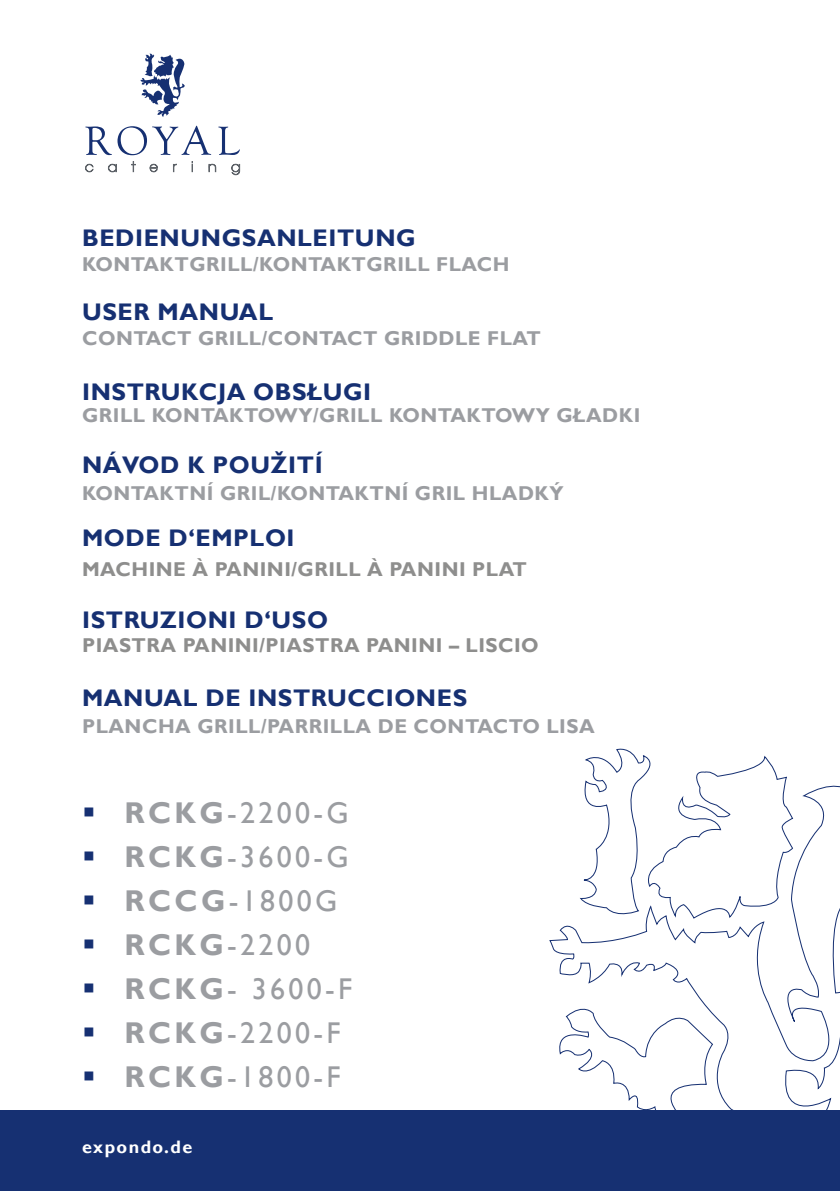
<style>
.page{position:relative;width:840px;height:1191px;background:#fff}
.page>*{position:absolute;margin:0;border:0;box-sizing:border-box;transform-origin:0 0}
.t1{font:30px "Gill Sans";letter-spacing:.11em;color:#9b9da1}
.t2{font:700 24px "Gill Sans";letter-spacing:.025em;color:#163072}
.t3{font:700 20px "Gill Sans";letter-spacing:.025em;color:#9b9da1}
.t4{font:700 20px "Gill Sans";letter-spacing:.025em;color:#8e8e8d}
.t5{font:700 18px "Gill Sans";letter-spacing:.08em;color:#fff}
.s1{color:#163072}
.s2{font-weight:700}
</style>
<div class="page">
<svg style="left:140px;top:53px;width:45px;height:64px"></svg>
<svg style="left:85px;top:161px;width:155px;height:14px"></svg>
<svg style="left:85px;top:126px;width:155px;height:29px"></svg>
<div style="left:0;top:1111px;width:839px;height:80px;background:#163072"></div>
<svg style="left:548px;top:785px;width:291px;height:326px"></svg>
<svg style="left:555px;top:993px;width:158px;height:118px"></svg>
<svg style="left:579px;top:748px;width:214px;height:171px"></svg>
<p class="t2" style="left:82px;top:224px;width:335px">BEDIENUNGSANLEITUNG</p>
<p class="t3" style="left:82px;top:252px;width:429px">KONTAKTGRILL/KONTAKTGRILL FLACH</p>
<p class="t2" style="left:82px;top:298px;width:192px">USER MANUAL</p>
<p class="t3" style="left:82px;top:326px;width:460px">CONTACT GRILL/CONTACT GRIDDLE FLAT</p>
<p class="t2" style="left:82px;top:377px;width:290px">INSTRUKCJA OBSŁUGI</p>
<p class="t3" style="left:82px;top:403px;width:559px">GRILL KONTAKTOWY/GRILL KONTAKTOWY GŁADKI</p>
<p class="t2" style="left:82px;top:450px;width:242px">NÁVOD K POUŽITÍ</p>
<p class="t3" style="left:82px;top:481px;width:483px">KONTAKTNÍ GRIL/KONTAKTNÍ GRIL HLADKÝ</p>
<p class="t2" style="left:82px;top:524px;width:214px">MODE D‘EMPLOI</p>
<p class="t4" style="left:82px;top:557px;width:446px">MACHINE À PANINI/GRILL À PANINI PLAT</p>
<p class="t2" style="left:82px;top:605px;width:247px">ISTRUZIONI D‘USO</p>
<p class="t4" style="left:82px;top:633px;width:458px">PIASTRA PANINI/PIASTRA PANINI – LISCIO</p>
<p class="t2" style="left:82px;top:683px;width:386px">MANUAL DE INSTRUCCIONES</p>
<p class="t3" style="left:82px;top:714px;width:514px">PLANCHA GRILL/PARRILLA DE CONTACTO LISA</p>
<h1 class="t1" style="left:82px;top:795px;width:268px"><span class="s1">▪</span> <span class="s2">RCKG</span>-2200-G</h1>
<h1 class="t1" style="left:82px;top:839px;width:268px"><span class="s1">▪</span> <span class="s2">RCKG</span>-3600-G</h1>
<h1 class="t1" style="left:82px;top:883px;width:256px"><span class="s1">▪</span> <span class="s2">RCCG</span>-1800G</h1>
<h1 class="t1" style="left:82px;top:927px;width:229px"><span class="s1">▪</span> <span class="s2">RCKG</span>-2200</h1>
<h1 class="t1" style="left:82px;top:971px;width:271px"><span class="s1">▪</span> <span class="s2">RCKG</span>- 3600-F</h1>
<h1 class="t1" style="left:82px;top:1015px;width:260px"><span class="s1">▪</span> <span class="s2">RCKG</span>-2200-F</h1>
<h1 class="t1" style="left:82px;top:1059px;width:260px"><span class="s1">▪</span> <span class="s2">RCKG</span>-1800-F</h1>
<p class="t5" style="left:82px;top:1136px;width:112px">expondo.de</p>
</div>
